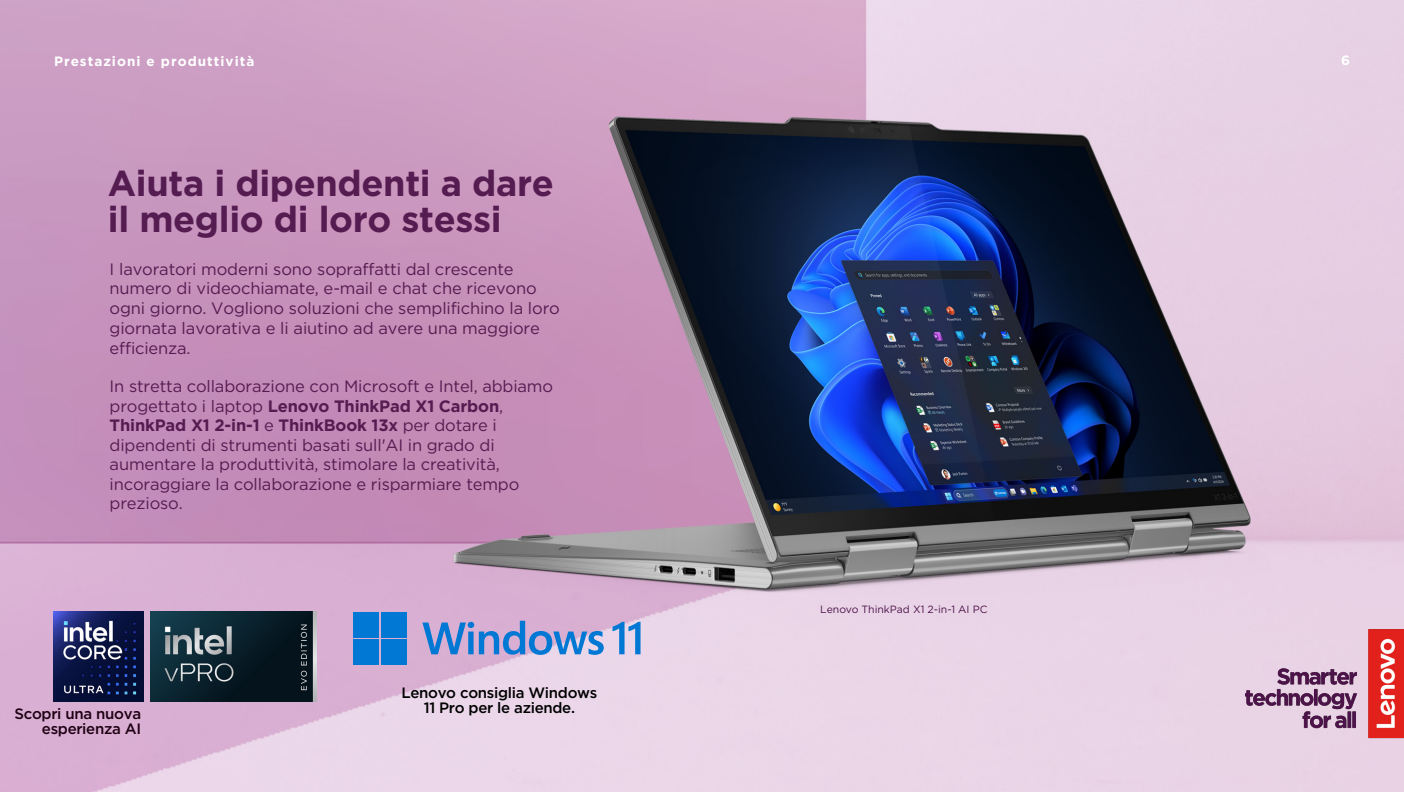
<style>
.page{position:relative;width:1404px;height:792px;background:#fff}
.page>*{position:absolute;margin:0;border:0;box-sizing:border-box;transform-origin:0 0}
.t1{font:700 36px/36px "Gotham";letter-spacing:-.01em;color:#551c51}
.t2{font:16.5px/19.5px "Gotham";letter-spacing:-.01em;color:#551c51}
.t3{font:500 15px/15px "Gotham";letter-spacing:-.02em;color:#000;text-align:center}
.t4{font:500 15px/15px "Gotham";letter-spacing:-.02em;color:#1e0013;text-align:right}
.t5{font:700 13.5px "Gotham";letter-spacing:.075em;color:#fff}
.t6{font:700 13.5px "Gotham";color:#fff}
.t7{font:10.5px "Gotham";color:#4d144a}
.s1{font-weight:700}
</style>
<div class="page">
<img style="left:0;top:0;width:1404px;height:792px">
<img style="left:364px;top:40px;width:909px;height:752px">
<img style="left:54px;top:612px;width:90px;height:90px">
<div style="left:354px;top:612px;width:25px;height:25px;background:#0078d4"></div>
<div style="left:381px;top:612px;width:26px;height:25px;background:#0078d4"></div>
<div style="left:354px;top:639px;width:25px;height:26px;background:#0078d4"></div>
<div style="left:381px;top:639px;width:26px;height:26px;background:#0078d4"></div>
<svg style="left:422px;top:620px;width:182px;height:35px;background:#8a9dd4"></svg>
<svg style="left:612px;top:622px;width:29px;height:32px"></svg>
<img style="left:151px;top:612px;width:166px;height:89px">
<img style="left:1227px;top:612px;width:177px;height:144px">
<p class="t5" style="left:54px;top:53px;width:202px">Prestazioni e produttività</p>
<p class="t6" style="left:1341px;top:52px;width:10px">6</p>
<p class="t1" style="left:108px;top:165px;width:448px">Aiuta i dipendenti a dare il meglio di loro stessi</p>
<p class="t2" style="left:110px;top:259px;width:452px">I lavoratori moderni sono sopraffatti dal crescente numero di videochiamate, e-mail e chat che ricevono ogni giorno. Vogliono soluzioni che semplifichino la loro giornata lavorativa e li aiutino ad avere una maggiore efficienza.</p>
<p class="t2" style="left:110px;top:376px;width:445px">In stretta collaborazione con Microsoft e Intel, abbiamo progettato i laptop <span class="s1">Lenovo ThinkPad X1 Carbon</span>, <span class="s1">ThinkPad X1 2-in-1</span> e <span class="s1">ThinkBook 13x</span> per dotare i dipendenti di strumenti basati sull'AI in grado di aumentare la produttività, stimolare la creatività, incoraggiare la collaborazione e risparmiare tempo prezioso.</p>
<p class="t4" style="left:15px;top:706px;width:128px">Scopri una nuova esperienza AI</p>
<p class="t3" style="left:401px;top:684px;width:198px">Lenovo consiglia Windows<br>11 Pro per le aziende.</p>
<p class="t7" style="left:820px;top:603px;width:169px">Lenovo ThinkPad X1 2-in-1 AI PC</p>
</div>
